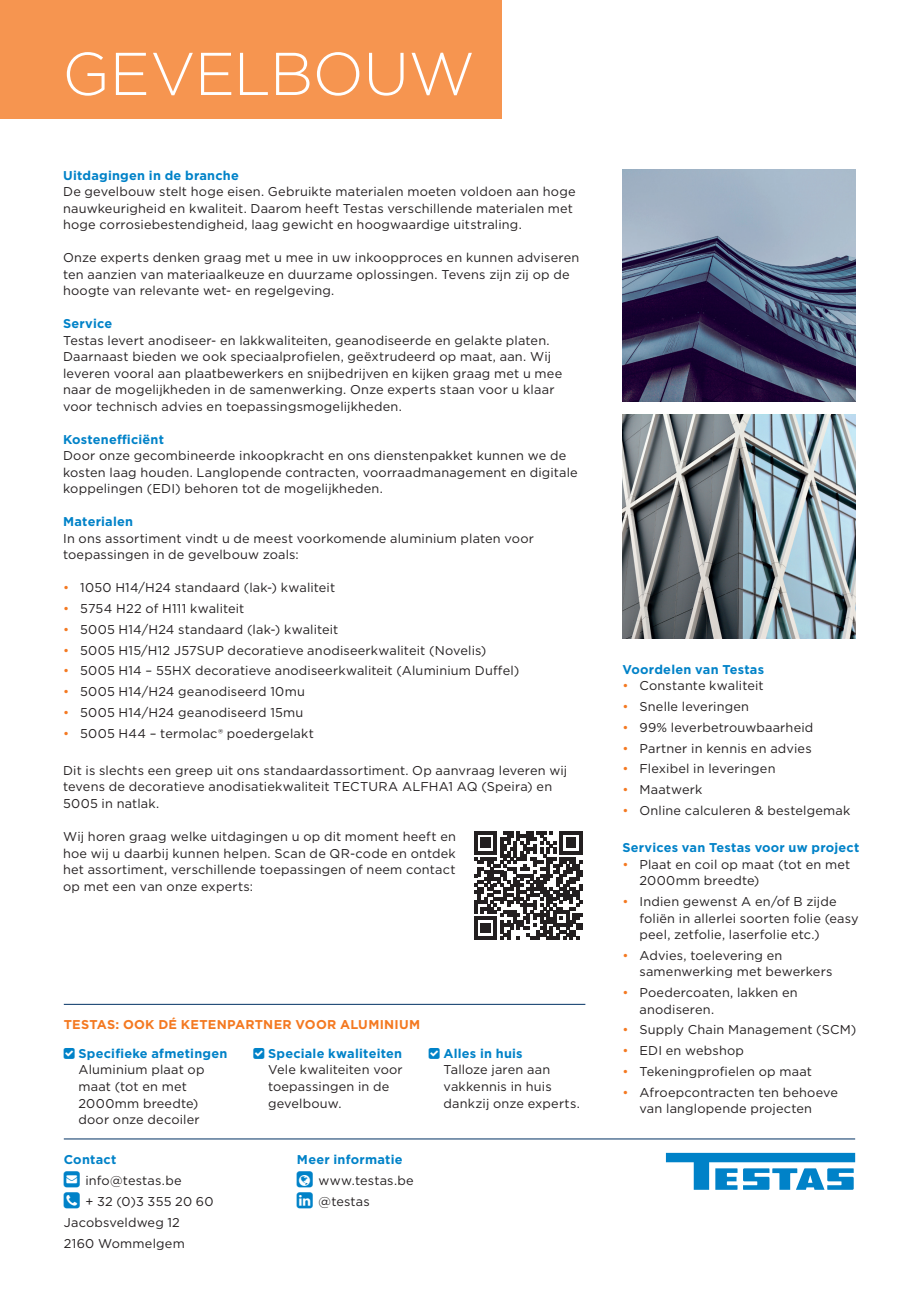
<style>
.page{position:relative;width:919px;height:1289px;background:#fff}
.page>*{position:absolute;margin:0;border:0;box-sizing:border-box;transform-origin:0 0}
.t1{font:300 60.15px "Gotham";letter-spacing:-.01em;color:#fff}
.t2{font:12.75px/16.5px "Gotham";letter-spacing:.015em;color:#231f20}
.t3{font:700 12.75px "Gotham";letter-spacing:.015em;color:#0082c8}
.t4{font:700 12.75px "Gotham";letter-spacing:.02em;color:#f47921}
.s1{color:#f47921}
</style>
<div class="page">
<img style="left:622px;top:169px;width:233px;height:232px">
<img style="left:622px;top:415px;width:233px;height:224px">
<hr style="left:64px;top:1138px;width:791px;height:1px;background:#003163">
<svg style="left:666px;top:1152px;width:189px;height:37px"></svg>
<div style="left:0;top:0;width:502px;height:119px;background:#f69550"></div>
<hr style="left:64px;top:1003px;width:521px;height:1px;background:#003163">
<svg style="left:474px;top:831px;width:108px;height:108px"></svg>
<h1 class="t1" style="left:62px;top:36px;width:414px">GEVELBOUW</h1>
<p class="t3" style="left:63px;top:167px;width:177px">Uitdagingen in de branche</p>
<p class="t2" style="left:63px;top:183px;width:514px">De gevelbouw stelt hoge eisen. Gebruikte materialen moeten voldoen aan hoge nauwkeurigheid en kwaliteit. Daarom heeft Testas verschillende materialen met hoge corrosiebestendigheid, laag gewicht en hoogwaardige uitstraling.</p>
<p class="t2" style="left:63px;top:249px;width:517px">Onze experts denken graag met u mee in uw inkoopproces en kunnen adviseren ten aanzien van materiaalkeuze en duurzame oplossingen. Tevens zijn zij op de hoogte van relevante wet- en regelgeving.</p>
<p class="t3" style="left:63px;top:315px;width:51px">Service</p>
<p class="t2" style="left:63px;top:332px;width:500px">Testas levert anodiseer- en lakkwaliteiten, geanodiseerde en gelakte platen.<br>Daarnaast bieden we ook speciaalprofielen, geëxtrudeerd op maat, aan. Wij leveren vooral aan plaatbewerkers en snijbedrijven en kijken graag met u mee naar de mogelijkheden in de samenwerking. Onze experts staan voor u klaar voor technisch advies en toepassingsmogelijkheden.</p>
<p class="t3" style="left:63px;top:431px;width:102px">Kostenefficiënt</p>
<p class="t2" style="left:63px;top:447px;width:516px">Door onze gecombineerde inkoopkracht en ons dienstenpakket kunnen we de kosten laag houden. Langlopende contracten, voorraadmanagement en digitale koppelingen (EDI) behoren tot de mogelijkheden.</p>
<p class="t3" style="left:63px;top:513px;width:71px">Materialen</p>
<p class="t2" style="left:63px;top:530px;width:472px">In ons assortiment vindt u de meest voorkomende aluminium platen voor toepassingen in de gevelbouw zoals:</p>
<p class="t2" style="left:63px;top:579px;width:273px"><span class="s1">•</span> 1050 H14/H24 standaard (lak-) kwaliteit</p>
<p class="t2" style="left:63px;top:600px;width:183px"><span class="s1">•</span> 5754 H22 of H111 kwaliteit</p>
<p class="t2" style="left:63px;top:621px;width:277px"><span class="s1">•</span> 5005 H14/H24 standaard (lak-) kwaliteit</p>
<p class="t2" style="left:63px;top:641px;width:424px"><span class="s1">•</span> 5005 H15/H12 J57SUP decoratieve anodiseerkwaliteit (Novelis)</p>
<p class="t2" style="left:63px;top:662px;width:458px"><span class="s1">•</span> 5005 H14 – 55HX decoratieve anodiseerkwaliteit (Aluminium Duffel)</p>
<p class="t2" style="left:63px;top:683px;width:243px"><span class="s1">•</span> 5005 H14/H24 geanodiseerd 10mu</p>
<p class="t2" style="left:63px;top:704px;width:242px"><span class="s1">•</span> 5005 H14/H24 geanodiseerd 15mu</p>
<p class="t2" style="left:63px;top:724px;width:252px"><span class="s1">•</span> 5005 H44 – termolac® poedergelakt</p>
<p class="t2" style="left:63px;top:762px;width:505px">Dit is slechts een greep uit ons standaardassortiment. Op aanvraag leveren wij tevens de decoratieve anodisatiekwaliteit TECTURA ALFHA1 AQ (Speira) en<br>5005 in natlak.</p>
<p class="t2" style="left:63px;top:828px;width:394px;text-align:justify">Wij horen graag welke uitdagingen u op dit moment heeft en hoe wij u daarbij kunnen helpen. Scan de QR-code en ontdek het assortiment, verschillende toepassingen of neem contact op met een van onze experts:</p>
<p class="t4" style="left:64px;top:1016px;width:358px">TESTAS: OOK DÉ KETENPARTNER VOOR ALUMINIUM</p>
<p class="t3" style="left:78px;top:1044px;width:150px">Specifieke afmetingen</p>
<p class="t2" style="left:78px;top:1061px;width:127px">Aluminium plaat op maat (tot en met<br>2000mm breedte) door onze decoiler</p>
<p class="t3" style="left:64px;top:1150px;width:54px">Contact</p>
<p class="t2" style="left:85px;top:1171px;width:98px">info@testas.be</p>
<p class="t2" style="left:85px;top:1192px;width:130px">+ 32 (0)3 355 20 60</p>
<p class="t2" style="left:64px;top:1213px;width:118px">Jacobsveldweg 12</p>
<p class="t2" style="left:64px;top:1234px;width:122px">2160 Wommelgem</p>
<p class="t3" style="left:268px;top:1044px;width:136px">Speciale kwaliteiten</p>
<p class="t2" style="left:268px;top:1061px;width:136px">Vele kwaliteiten voor toepassingen in de gevelbouw.</p>
<p class="t3" style="left:297px;top:1150px;width:107px">Meer informatie</p>
<p class="t2" style="left:318px;top:1169px;width:97px;line-height:21px">www.testas.be @testas</p>
<p class="t3" style="left:443px;top:1044px;width:81px">Alles in huis</p>
<p class="t2" style="left:443px;top:1061px;width:138px">Talloze jaren aan vakkennis in huis dankzij onze experts.</p>
<p class="t3" style="left:622px;top:661px;width:143px">Voordelen van Testas</p>
<p class="t2" style="left:622px;top:677px;width:143px"><span class="s1">•</span> Constante kwaliteit</p>
<p class="t2" style="left:622px;top:698px;width:128px"><span class="s1">•</span> Snelle leveringen</p>
<p class="t2" style="left:622px;top:718px;width:192px"><span class="s1">•</span> 99% leverbetrouwbaarheid</p>
<p class="t2" style="left:622px;top:739px;width:191px"><span class="s1">•</span> Partner in kennis en advies</p>
<p class="t2" style="left:622px;top:760px;width:155px"><span class="s1">•</span> Flexibel in leveringen</p>
<p class="t2" style="left:622px;top:781px;width:82px"><span class="s1">•</span> Maatwerk</p>
<p class="t2" style="left:622px;top:802px;width:229px"><span class="s1">•</span> Online calculeren &amp; bestelgemak</p>
<p class="t3" style="left:622px;top:839px;width:238px">Services van Testas voor uw project</p>
<p class="t2" style="left:639px;top:855px;width:212px;text-indent:-17px"><span class="s1">•</span> Plaat en coil op maat (tot en met<br>2000mm breedte)</p>
<p class="t2" style="left:639px;top:893px;width:221px;text-indent:-17px"><span class="s1">•</span> Indien gewenst A en/of B zijde foliën in allerlei soorten folie (easy peel, zetfolie, laserfolie etc.)</p>
<p class="t2" style="left:639px;top:946px;width:194px;text-indent:-17px"><span class="s1">•</span> Advies, toelevering en samenwerking met bewerkers</p>
<p class="t2" style="left:639px;top:984px;width:160px;text-indent:-17px"><span class="s1">•</span> Poedercoaten, lakken en anodiseren.</p>
<p class="t2" style="left:622px;top:1021px;width:235px"><span class="s1">•</span> Supply Chain Management (SCM)</p>
<p class="t2" style="left:622px;top:1042px;width:123px"><span class="s1">•</span> EDI en webshop</p>
<p class="t2" style="left:622px;top:1062px;width:191px"><span class="s1">•</span> Tekeningprofielen op maat</p>
<p class="t2" style="left:639px;top:1083px;width:200px;text-indent:-17px"><span class="s1">•</span> Afroepcontracten ten behoeve van langlopende projecten</p>
</div>
